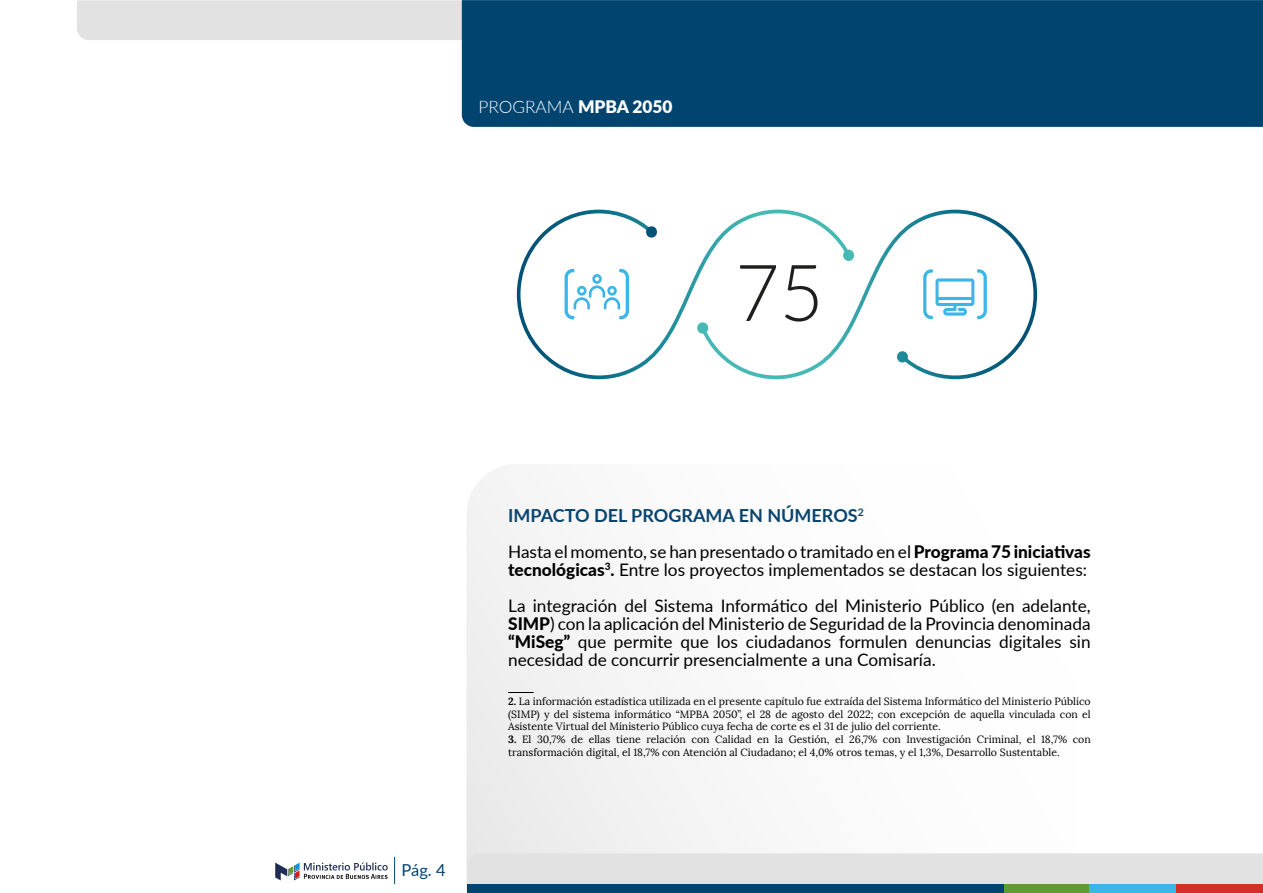
<style>
.page{position:relative;width:1263px;height:893px;background:#fff}
.page>*{position:absolute;margin:0;border:0;box-sizing:border-box;transform-origin:0 0}
.t1{font:300 78.75px "Lato";color:#1e1e1c}
.t2{font:700 18px "Lato";color:#09446f}
.t3{font:17.25px/18px "Lato";color:#000}
.t4{font:300 17.25px "Lato";color:#fff}
.t5{font:16.5px "Lato";color:#04446f}
.t6{font:10.5px/12.6px "Lora";color:#000;text-align:justify}
.s1{font-weight:900}
.s2{font-weight:800}
.s3{font-weight:700}
</style>
<div class="page">
<svg style="left:275px;top:862px;width:113px;height:18px"></svg>
<svg style="left:394px;top:857px;width:1px;height:27px"></svg>
<div style="left:466px;top:467px;width:257px;height:426px;background:#f4f4f4"></div>
<div style="left:77px;top:0;width:385px;height:40px;background:#e3e2e2"></div>
<div style="left:462px;top:0;width:801px;height:127px;background:#00446f"></div>
<div style="left:468px;top:853px;width:795px;height:31px;background:#e3e2e2"></div>
<div style="left:1002px;top:884px;width:88px;height:9px;background:#609b35"></div>
<div style="left:1090px;top:884px;width:87px;height:9px;background:#3cb6e9"></div>
<div style="left:1177px;top:884px;width:86px;height:9px;background:#d32e27"></div>
<div style="left:467px;top:884px;width:536px;height:9px;background:#00446f"></div>
<svg style="left:508px;top:692px;width:26px;height:1px"></svg>
<svg style="left:517px;top:210px;width:183px;height:169px"></svg>
<svg style="left:645px;top:226px;width:13px;height:12px"></svg>
<svg style="left:700px;top:210px;width:337px;height:169px"></svg>
<svg style="left:696px;top:322px;width:13px;height:12px"></svg>
<svg style="left:896px;top:351px;width:12px;height:12px"></svg>
<svg style="left:564px;top:269px;width:65px;height:50px"></svg>
<svg style="left:923px;top:269px;width:64px;height:50px"></svg>
<h3 class="t4" style="left:478px;top:94px;width:196px">PROGRAMA <span class="s1">MPBA 2050</span></h3>
<h1 class="t1" style="left:735px;top:238px;width:90px">75</h1>
<h3 class="t5" style="left:402px;top:858px;width:46px">Pág. 4</h3>
<h2 class="t2" style="left:508px;top:502px;width:357px">IMPACTO DEL PROGRAMA EN NÚMEROS<sup>2</sup></h2>
<h3 class="t3" style="left:508px;top:542px;width:584px">Hasta el momento, se han presentado o tramitado en el <span class="s2">Programa 75 iniciativas tecnológicas</span><sup>3</sup><span class="s2">.</span> Entre los proyectos implementados se destacan los siguientes:</h3>
<p class="t3" style="left:508px;top:596px;width:584px;text-align:justify">La integración del Sistema Informático del Ministerio Público (en adelante, <span class="s2">SIMP</span>) con la aplicación del Ministerio de Seguridad de la Provincia denominada <span class="s2">“MiSeg”</span> que permite que los ciudadanos formulen denuncias digitales sin necesidad de concurrir presencialmente a una Comisaría.</p>
<p class="t6" style="left:508px;top:695px;width:584px"><span class="s3">2.</span> La información estadística utilizada en el presente capítulo fue extraída del Sistema Informático del Ministerio Público (SIMP) y del sistema informático “MPBA 2050”, el 28 de agosto del 2022; con excepción de aquella vinculada con el Asistente Virtual del Ministerio Público cuya fecha de corte es el 31 de julio del corriente.</p>
<p class="t6" style="left:508px;top:733px;width:584px"><span class="s3">3.</span> El 30,7% de ellas tiene relación con Calidad en la Gestión, el 26,7% con Investigación Criminal, el 18,7% con transformación digital, el 18,7% con Atención al Ciudadano; el 4,0% otros temas, y el 1,3%, Desarrollo Sustentable.</p>
</div>
